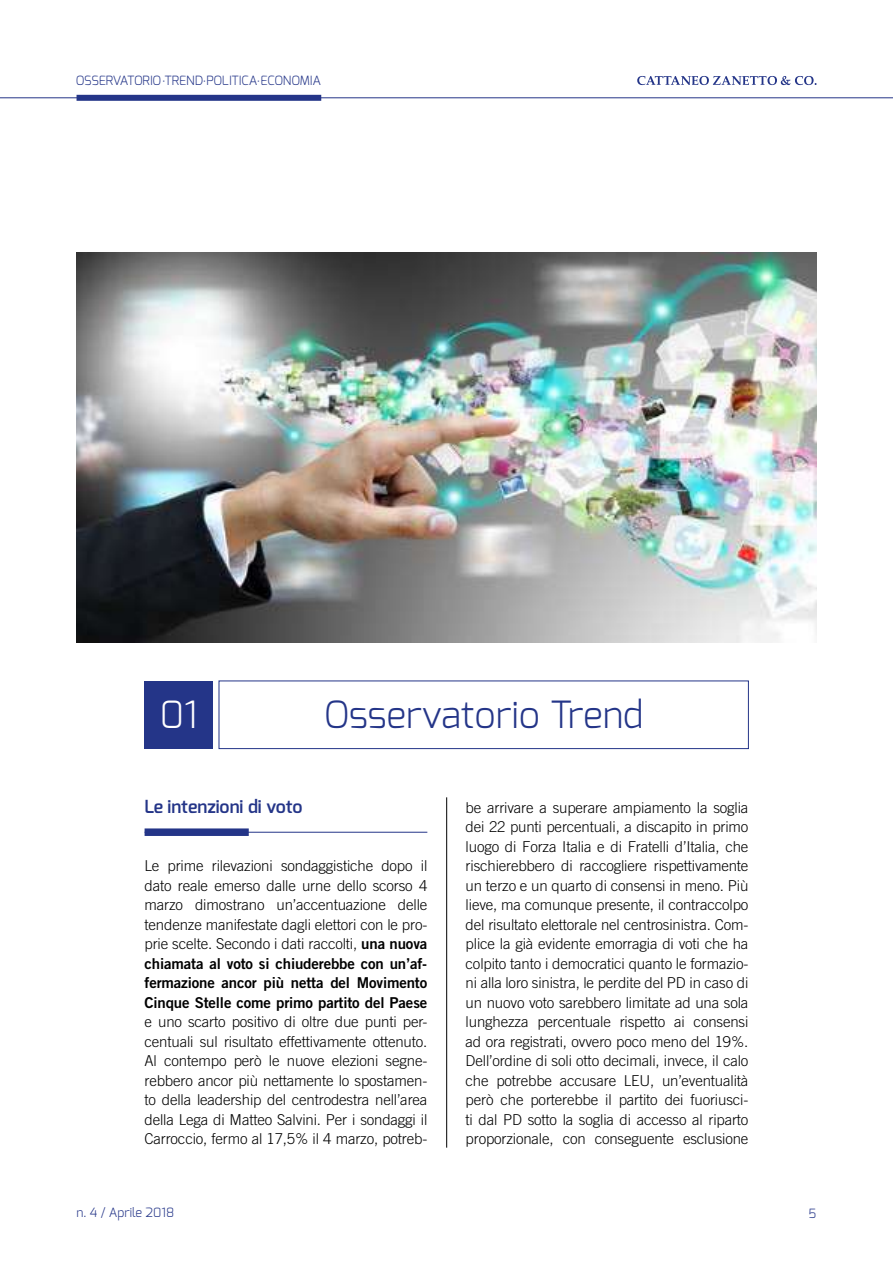
<style>
.page{position:relative;width:893px;height:1263px;background:#fff}
.page>*{position:absolute;margin:0;border:0;box-sizing:border-box;transform-origin:0 0}
.t1{font:300 37.5px "Exo";color:#243588}
.t2{font:300 37.5px "Exo";color:#fff}
.t3{font:600 18px "Exo";color:#243588}
.t4{font:300 15px/19.5px "Trade Gothic";letter-spacing:-.01em;color:#000;text-align:justify}
.t5{font:15px/19.5px "Trade Gothic Bold Two";letter-spacing:-.01em;color:#000;text-align:justify}
.t6{font:300 12.75px "Exo";letter-spacing:-.005em;color:#243588}
.t7{font:12px "Minion Pro";color:#243588}
.s1{font-family:"Minion Pro";font-weight:400;font-size:12px}
.s2{font-family:"Trade Gothic Bold Two";font-weight:400}
</style>
<div class="page">
<hr style="left:0;top:98px;width:893px;height:1px;background:#243588">
<div style="left:77px;top:95px;width:244px;height:6px;background:#243588"></div>
<svg style="left:637px;top:76px;width:180px;height:9px"></svg>
<div style="left:219px;top:681px;width:530px;height:68px;border:1px solid #243588"></div>
<div style="left:145px;top:681px;width:68px;height:68px;background:#243588"></div>
<hr style="left:145px;top:832px;width:282px;height:1px;background:#243588">
<div style="left:145px;top:828px;width:104px;height:8px;background:#243588"></div>
<hr style="left:446px;top:797px;width:1px;height:351px;background:#000">
<img style="left:77px;top:252px;width:740px;height:390px">
<p class="t6" style="left:76px;top:72px;width:247px">OSSERVATORIO <span class="s1">.</span>TREND POLITICA ECONOMIA</p>
<p class="t7" style="left:204px;top:73px;width:4px">.</p>
<p class="t7" style="left:257px;top:73px;width:4px">.</p>
<h1 class="t2" style="left:160px;top:690px;width:39px">01</h1>
<h1 class="t1" style="left:324px;top:690px;width:321px">Osservatorio Trend</h1>
<p class="t3" style="left:145px;top:795px;width:160px">Le intenzioni di voto</p>
<p class="t4" style="left:145px;top:856px;width:284px">Le prime rilevazioni sondaggistiche dopo il dato reale emerso dalle urne dello scorso 4 marzo dimostrano un’accentuazione delle tendenze manifestate dagli elettori con le pro&shy;prie scelte. Secondo i dati raccolti, <span class="s2">una nuova</span></p>
<p class="t5" style="left:145px;top:953px;width:284px">chiamata al voto si chiuderebbe con un’af&shy;fermazione ancor più netta del Movimento Cinque Stelle come primo partito del Paese</p>
<p class="t4" style="left:145px;top:1012px;width:284px">e uno scarto positivo di oltre due punti per&shy;centuali sul risultato effettivamente ottenuto.<br>Al contempo però le nuove elezioni segne&shy;rebbero ancor più nettamente lo spostamen&shy;to della leadership del centrodestra nell’area della Lega di Matteo Salvini. Per i sondaggi il Carroccio, fermo al 17,5% il 4 marzo, potreb-</p>
<p class="t4" style="left:466px;top:798px;width:284px">be arrivare a superare ampiamento la soglia dei 22 punti percentuali, a discapito in primo luogo di Forza Italia e di Fratelli d’Italia, che rischierebbero di raccogliere rispettivamente un terzo e un quarto di consensi in meno. Più lieve, ma comunque presente, il contraccolpo del risultato elettorale nel centrosinistra. Com&shy;plice la già evidente emorragia di voti che ha colpito tanto i democratici quanto le formazio&shy;ni alla loro sinistra, le perdite del PD in caso di un nuovo voto sarebbero limitate ad una sola lunghezza percentuale rispetto ai consensi ad ora registrati, ovvero poco meno del 19%.<br>Dell’ordine di soli otto decimali, invece, il calo che potrebbe accusare LEU, un’eventualità però che porterebbe il partito dei fuoriusci&shy;ti dal PD sotto la soglia di accesso al riparto proporzionale, con conseguente esclusione</p>
<p class="t6" style="left:77px;top:1204px;width:99px">n. 4 / Aprile 2018</p>
<p class="t6" style="left:808px;top:1205px;width:9px">5</p>
</div>
